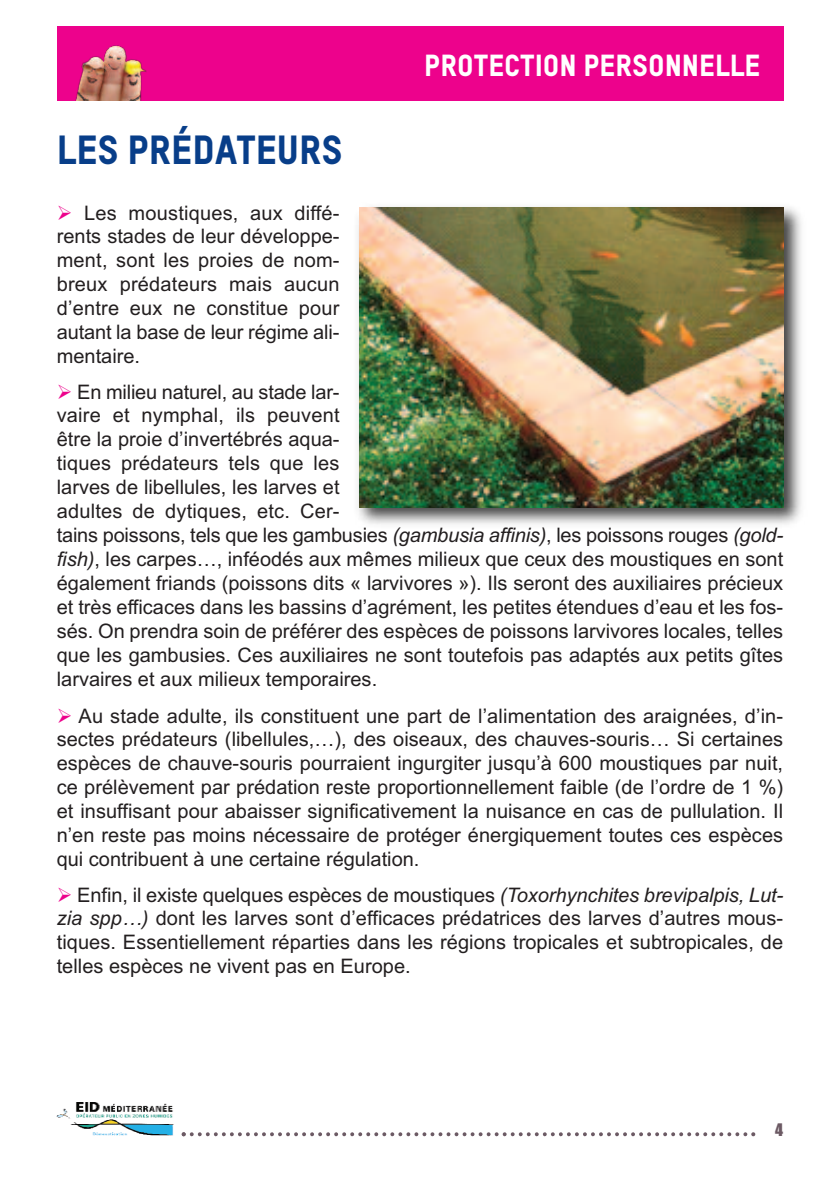
<style>
.page{position:relative;width:840px;height:1191px;background:#fff}
.page>*{position:absolute;margin:0;border:0;box-sizing:border-box;transform-origin:0 0}
.t1{font:40px "TSTARPRO Headline";color:#083e89}
.t2{font:30px "TSTARPRO Headline";color:#fff}
.t3{font:20px/23.8px "Arial";color:#231f20;text-align:justify}
.t4{font:16px "Impact";color:#6c5a64}
.s1{color:#ed028c}
.s2{font-style:italic}
</style>
<div class="page">
<svg style="left:181px;top:1132px;width:573px;height:4px"></svg>
<svg style="left:93px;top:1135px;width:80px;height:1px"></svg>
<img style="left:57px;top:1102px;width:117px;height:33px">
<img style="left:358px;top:206px;width:443px;height:318px">
<img style="left:359px;top:207px;width:423px;height:300px">
<div style="left:57px;top:26px;width:725px;height:75px;background:#ed028c"></div>
<img style="left:75px;top:45px;width:72px;height:56px">
<h1 class="t1" style="left:57px;top:136px;width:287px">LES PRÉDATEURS</h1>
<h2 class="t2" style="left:424px;top:54px;width:337px">PROTECTION PERSONNELLE</h2>
<p class="t3" style="left:57px;top:201px;width:284px"><span class="s1">➢</span> Les moustiques, aux diffé&shy;rents stades de leur développe&shy;ment, sont les proies de nom&shy;breux prédateurs mais aucun d’entre eux ne constitue pour autant la base de leur régime ali&shy;mentaire.</p>
<p class="t3" style="left:57px;top:380px;width:727px;text-align:left"><span class="s1">➢</span> En milieu naturel, au stade lar-<br>vaire et nymphal, ils peuvent<br>être la proie d’invertébrés aqua-<br>tiques prédateurs tels que les<br>larves de libellules, les larves et<br>adultes de dytiques, etc. Cer-<br>tains poissons, tels que les gambusies <span class="s2">(gambusia affinis)</span>, les poissons rouges <span class="s2">(gold&shy;fish)</span>, les carpes…, inféodés aux mêmes milieux que ceux des moustiques en sont également friands (poissons dits « larvivores »). Ils seront des auxiliaires précieux et très efficaces dans les bassins d’agrément, les petites étendues d’eau et les fos&shy;sés. On prendra soin de préférer des espèces de poissons larvivores locales, telles que les gambusies. Ces auxiliaires ne sont toutefois pas adaptés aux petits gîtes larvaires et aux milieux temporaires.</p>
<p class="t3" style="left:57px;top:704px;width:727px"><span class="s1">➢</span> Au stade adulte, ils constituent une part de l’alimentation des araignées, d’in&shy;sectes prédateurs (libellules,…), des oiseaux, des chauves-souris… Si certaines espèces de chauve-souris pourraient ingurgiter jusqu’à 600 moustiques par nuit, ce prélèvement par prédation reste proportionnellement faible (de l’ordre de 1 %) et insuffisant pour abaisser significativement la nuisance en cas de pullulation. Il n’en reste pas moins nécessaire de protéger énergiquement toutes ces espèces qui contribuent à une certaine régulation.</p>
<p class="t3" style="left:57px;top:883px;width:727px"><span class="s1">➢</span> Enfin, il existe quelques espèces de moustiques <span class="s2">(Toxorhynchites brevipalpis, Lut&shy;zia spp…)</span> dont les larves sont d’efficaces prédatrices des larves d’autres mous&shy;tiques. Essentiellement réparties dans les régions tropicales et subtropicales, de telles espèces ne vivent pas en Europe.</p>
<p class="t4" style="left:774px;top:1120px;width:9px">4</p>
</div>
